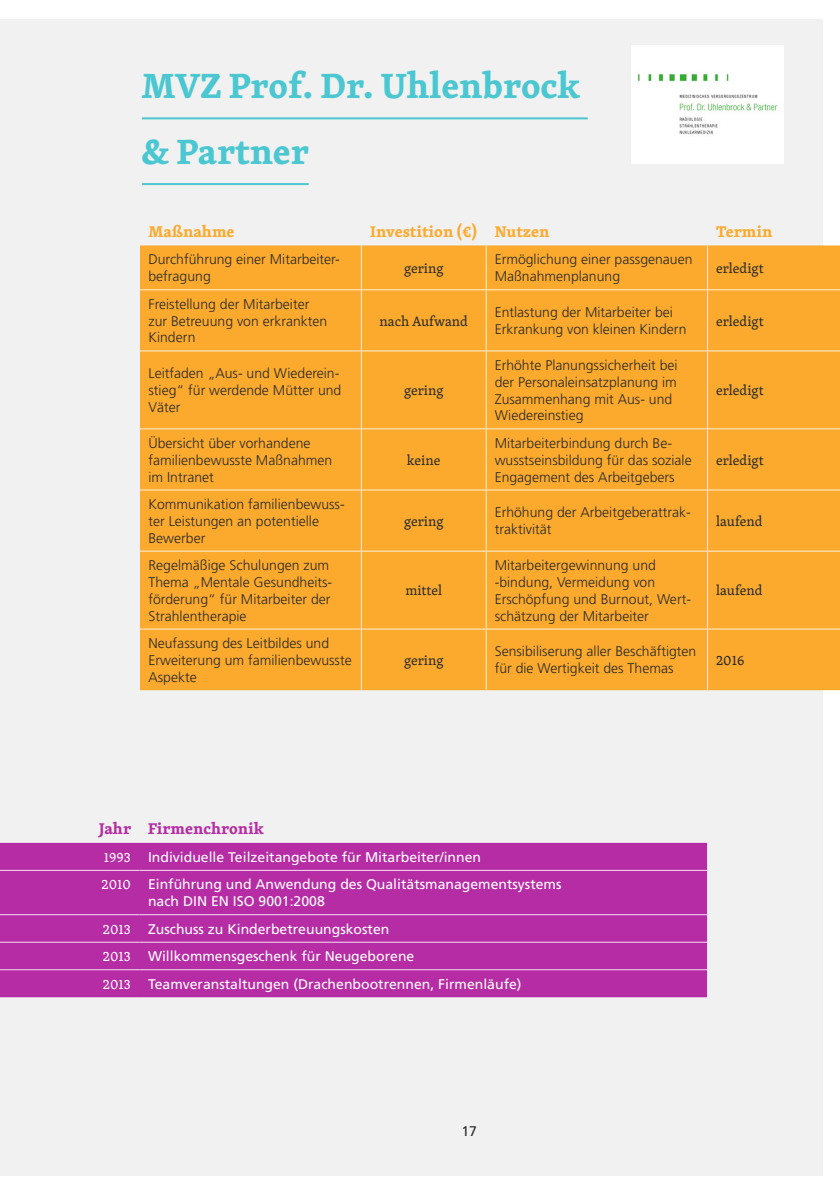
<style>
.page{position:relative;width:840px;height:1191px;background:#fff}
.page>*{position:absolute;margin:0;border:0;box-sizing:border-box;transform-origin:0 0}
.t1{font:700 36px/65.6px "Skolar Latin";color:#4bc7d1}
.t2{font:700 16px "Skolar PE";color:#fbaa2e}
.t3{font:700 16px "Skolar PE";color:#b62ca4}
.t4{font:300 14px/16.8px "Frutiger LT";color:#2a2a29}
.t5{font:14px/27.6px "Frutiger LT";color:#fff}
.t6{font:14px "Skolar Latin";color:#2a2a29}
.t7{font:14px "Frutiger LT";color:#2a2a29}
.s1{font-family:"Skolar Latin"}
</style>
<div class="page">
<div style="left:0;top:19px;width:822px;height:1156px;background:#f1f1f1"></div>
<hr style="left:142px;top:117px;width:445px;height:2px;background:#4bc7d1">
<hr style="left:142px;top:183px;width:166px;height:2px;background:#4bc7d1">
<div style="left:140px;top:245px;width:699px;height:445px;background:#fbaa2e"></div>
<hr style="left:360px;top:245px;width:1px;height:44px;background:#fff1db">
<hr style="left:485px;top:245px;width:1px;height:44px;background:#fff1db">
<hr style="left:706px;top:245px;width:1px;height:44px;background:#fff1db">
<hr style="left:140px;top:289px;width:221px;height:1px;background:#fff1db">
<hr style="left:361px;top:289px;width:125px;height:1px;background:#fff1db">
<hr style="left:360px;top:290px;width:1px;height:60px;background:#fff1db">
<hr style="left:486px;top:289px;width:221px;height:1px;background:#fff1db">
<hr style="left:485px;top:290px;width:1px;height:60px;background:#fff1db">
<hr style="left:707px;top:289px;width:132px;height:1px;background:#fff1db">
<hr style="left:706px;top:290px;width:1px;height:60px;background:#fff1db">
<hr style="left:140px;top:350px;width:221px;height:1px;background:#fff1db">
<hr style="left:361px;top:350px;width:125px;height:1px;background:#fff1db">
<hr style="left:360px;top:351px;width:1px;height:77px;background:#fff1db">
<hr style="left:486px;top:350px;width:221px;height:1px;background:#fff1db">
<hr style="left:485px;top:351px;width:1px;height:77px;background:#fff1db">
<hr style="left:707px;top:350px;width:132px;height:1px;background:#fff1db">
<hr style="left:706px;top:351px;width:1px;height:77px;background:#fff1db">
<hr style="left:140px;top:428px;width:221px;height:1px;background:#fff1db">
<hr style="left:361px;top:428px;width:125px;height:1px;background:#fff1db">
<hr style="left:360px;top:429px;width:1px;height:60px;background:#fff1db">
<hr style="left:486px;top:428px;width:221px;height:1px;background:#fff1db">
<hr style="left:485px;top:429px;width:1px;height:60px;background:#fff1db">
<hr style="left:707px;top:428px;width:132px;height:1px;background:#fff1db">
<hr style="left:706px;top:429px;width:1px;height:60px;background:#fff1db">
<hr style="left:140px;top:489px;width:221px;height:1px;background:#fff1db">
<hr style="left:361px;top:489px;width:125px;height:1px;background:#fff1db">
<hr style="left:360px;top:490px;width:1px;height:60px;background:#fff1db">
<hr style="left:486px;top:489px;width:221px;height:1px;background:#fff1db">
<hr style="left:485px;top:490px;width:1px;height:60px;background:#fff1db">
<hr style="left:707px;top:489px;width:132px;height:1px;background:#fff1db">
<hr style="left:706px;top:490px;width:1px;height:60px;background:#fff1db">
<hr style="left:140px;top:550px;width:221px;height:1px;background:#fff1db">
<hr style="left:361px;top:550px;width:125px;height:1px;background:#fff1db">
<hr style="left:360px;top:551px;width:1px;height:77px;background:#fff1db">
<hr style="left:486px;top:550px;width:221px;height:1px;background:#fff1db">
<hr style="left:485px;top:551px;width:1px;height:77px;background:#fff1db">
<hr style="left:707px;top:550px;width:132px;height:1px;background:#fff1db">
<hr style="left:706px;top:551px;width:1px;height:77px;background:#fff1db">
<hr style="left:140px;top:628px;width:221px;height:1px;background:#fff1db">
<hr style="left:361px;top:628px;width:125px;height:1px;background:#fff1db">
<hr style="left:360px;top:629px;width:1px;height:61px;background:#fff1db">
<hr style="left:486px;top:628px;width:221px;height:1px;background:#fff1db">
<hr style="left:485px;top:629px;width:1px;height:61px;background:#fff1db">
<hr style="left:707px;top:628px;width:132px;height:1px;background:#fff1db">
<hr style="left:706px;top:629px;width:1px;height:61px;background:#fff1db">
<div style="left:0;top:843px;width:706px;height:154px;background:#b62ca4"></div>
<hr style="left:0;top:870px;width:139px;height:1px;background:#f8ddf7">
<hr style="left:139px;top:870px;width:567px;height:1px;background:#f8ddf7">
<hr style="left:0;top:914px;width:139px;height:1px;background:#f8ddf7">
<hr style="left:139px;top:914px;width:567px;height:1px;background:#f8ddf7">
<hr style="left:0;top:941px;width:139px;height:1px;background:#f8ddf7">
<hr style="left:139px;top:941px;width:567px;height:1px;background:#f8ddf7">
<hr style="left:0;top:969px;width:139px;height:1px;background:#f8ddf7">
<hr style="left:139px;top:969px;width:567px;height:1px;background:#f8ddf7">
<div style="left:631px;top:45px;width:152px;height:119px;background:#fff"></div>
<img style="left:637px;top:74px;width:141px;height:61px">
<h1 class="t1" style="left:142px;top:52px;width:439px">MVZ Prof. Dr. Uhlenbrock &amp; Partner</h1>
<p class="t2" style="left:148px;top:219px;width:87px">Maßnahme</p>
<p class="t2" style="left:370px;top:219px;width:181px">Investition (€) Nutzen</p>
<p class="t2" style="left:715px;top:219px;width:58px">Termin</p>
<p class="t4" style="left:148px;top:251px;width:193px">Durchführung einer Mitarbeiter&shy;befragung</p>
<p class="t6" style="left:404px;top:258px;width:41px">gering</p>
<p class="t4" style="left:494px;top:251px;width:199px">Ermöglichung einer passgenauen<br>Maßnahmenplanung</p>
<p class="t6" style="left:715px;top:258px;width:49px">erledigt</p>
<p class="t4" style="left:148px;top:296px;width:180px">Freistellung der Mitarbeiter zur Betreuung von erkrankten<br>Kindern</p>
<p class="t6" style="left:379px;top:310px;width:90px">nach Aufwand</p>
<p class="t4" style="left:494px;top:304px;width:193px">Entlastung der Mitarbeiter bei<br>Erkrankung von kleinen Kindern</p>
<p class="t6" style="left:715px;top:310px;width:49px">erledigt</p>
<p class="t4" style="left:148px;top:365px;width:194px">Leitfaden „Aus- und Wiederein&shy;stieg“ für werdende Mütter und<br>Väter</p>
<p class="t4" style="left:148px;top:435px;width:185px">Übersicht über vorhandene familienbewusste Maßnahmen im Intranet</p>
<p class="t4" style="left:148px;top:496px;width:198px">Kommunikation familienbewuss&shy;ter Leistungen an potentielle<br>Bewerber</p>
<p class="t4" style="left:148px;top:557px;width:185px">Regelmäßige Schulungen zum<br>Thema „Mentale Gesundheits&shy;förderung“ für Mitarbeiter der<br>Strahlentherapie</p>
<p class="t4" style="left:148px;top:635px;width:205px">Neufassung des Leitbildes und<br>Erweiterung um familienbewusste<br>Aspekte</p>
<p class="t6" style="left:404px;top:380px;width:41px">gering</p>
<p class="t6" style="left:406px;top:449px;width:35px">keine</p>
<p class="t4" style="left:494px;top:357px;width:184px">Erhöhte Planungssicherheit bei der Personaleinsatzplanung im<br>Zusammenhang mit Aus- und<br>Wiedereinstieg</p>
<p class="t4" style="left:494px;top:435px;width:198px">Mitarbeiterbindung durch Be&shy;wusstseinsbildung für das soziale<br>Engagement des Arbeitgebers</p>
<p class="t6" style="left:715px;top:380px;width:49px">erledigt</p>
<p class="t6" style="left:715px;top:449px;width:49px">erledigt</p>
<p class="t6" style="left:404px;top:511px;width:41px">gering</p>
<p class="t4" style="left:494px;top:504px;width:198px">Erhöhung der Arbeitgeberattrak&shy;traktivität</p>
<p class="t6" style="left:715px;top:511px;width:48px">laufend</p>
<p class="t6" style="left:405px;top:580px;width:38px">mittel</p>
<p class="t4" style="left:494px;top:557px;width:198px">Mitarbeitergewinnung und -bindung, Vermeidung von<br>Erschöpfung und Burnout, Wert&shy;schätzung der Mitarbeiter</p>
<p class="t6" style="left:715px;top:580px;width:48px">laufend</p>
<p class="t6" style="left:404px;top:650px;width:41px">gering</p>
<p class="t4" style="left:494px;top:643px;width:203px">Sensibiliserung aller Beschäftigten für die Wertigkeit des Themas</p>
<p class="t6" style="left:715px;top:650px;width:30px">2016</p>
<p class="t3" style="left:99px;top:816px;width:166px">Jahr Firmenchronik</p>
<p class="t5" style="left:101px;top:843px;width:461px"><span class="s1">1993</span> Individuelle Teilzeitangebote für Mitarbeiter/innen<br><span class="s1">2010</span> Einführung und Anwendung des Qualitätsmanagementsystems</p>
<p class="t5" style="left:103px;top:887px;width:420px;text-indent:45px">nach DIN EN ISO 9001:2008<br><span class="s1">2013</span> Zuschuss zu Kinderbetreuungskosten<br><span class="s1">2013</span> Willkommensgeschenk für Neugeborene<br><span class="s1">2013</span> Teamveranstaltungen (Drachenbootrennen, Firmenläufe)</p>
<p class="t7" style="left:461px;top:1122px;width:17px">17</p>
</div>
